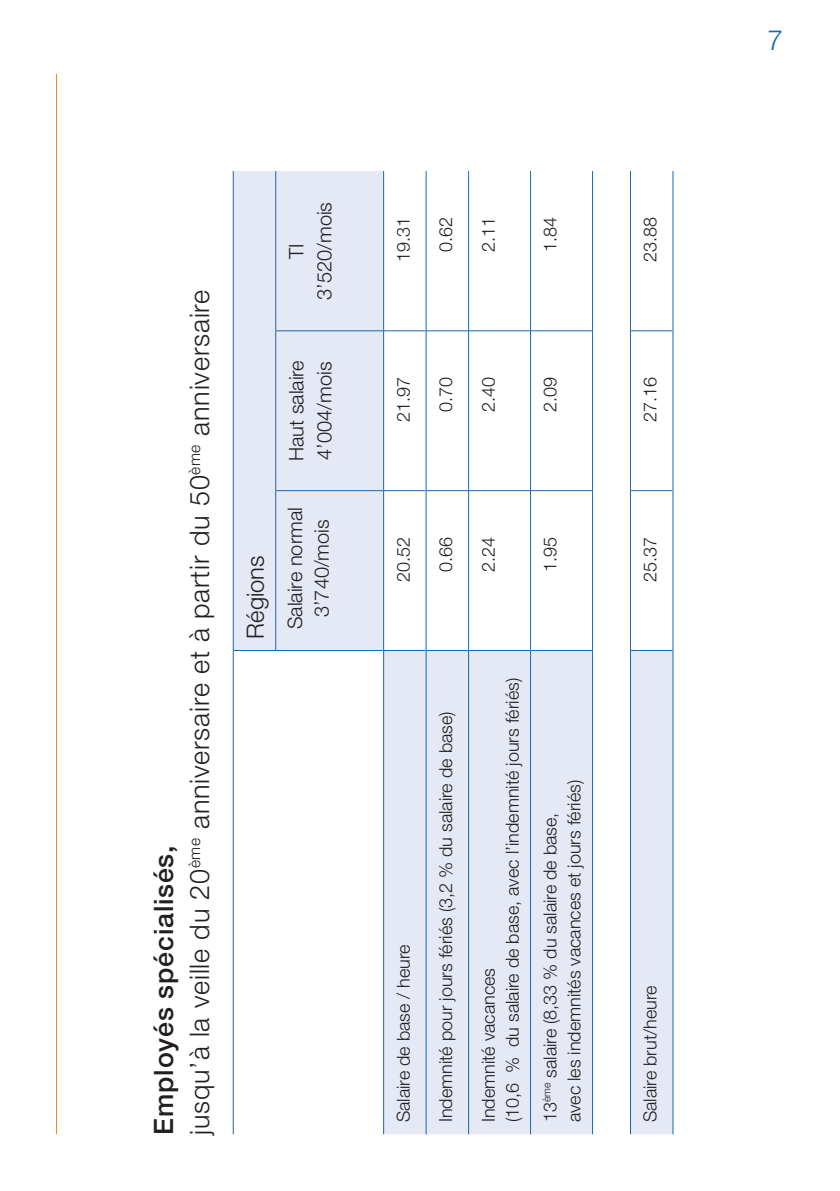
<style>
.page{position:relative;width:840px;height:1191px;background:#fff}
.page>*{position:absolute;margin:0;border:0;box-sizing:border-box;transform-origin:0 0}
.t1{font:300 28px "Helvetica Neue";color:#1768b4}
.t2{font:300 27px "Helvetica Neue";letter-spacing:.03em;color:#231f20}
.t3{font:500 26.8px "Helvetica Neue";letter-spacing:.03em;color:#231f20}
.t4{font:300 23.8px "Helvetica Neue";color:#231f20}
.t5{font:300 20px/28px "Helvetica Neue";color:#231f20;text-align:center}
.t6{font:300 18px/24px "Helvetica Neue";color:#231f20}
.t7{font:300 18px "Helvetica Neue LT Std";color:#231f20}
.s1{font-size:27px}
.s2{font-size:26.8px}
.s3{font-family:"Helvetica Neue LT Std"}
.s4{font-family:"Helvetica Neue"}
</style>
<div class="page">
<hr style="left:56px;top:74px;width:1px;height:1060px;background:#f58220">
<svg style="left:234px;top:171px;width:438px;height:963px"></svg>
<hr style="left:233px;top:650px;width:1px;height:484px;background:#1768b4">
<hr style="left:233px;top:490px;width:1px;height:160px;background:#1768b4">
<hr style="left:233px;top:650px;width:42px;height:1px;background:#1768b4">
<hr style="left:233px;top:331px;width:1px;height:159px;background:#1768b4">
<hr style="left:233px;top:171px;width:1px;height:160px;background:#1768b4">
<hr style="left:275px;top:490px;width:1px;height:161px;background:#1768b4">
<hr style="left:276px;top:650px;width:107px;height:1px;background:#1768b4">
<hr style="left:275px;top:331px;width:1px;height:159px;background:#1768b4">
<hr style="left:275px;top:171px;width:1px;height:160px;background:#1768b4">
<hr style="left:276px;top:330px;width:107px;height:1px;background:#1768b4">
<hr style="left:276px;top:490px;width:107px;height:1px;background:#1768b4">
<hr style="left:383px;top:650px;width:1px;height:484px;background:#1768b4">
<hr style="left:383px;top:490px;width:1px;height:160px;background:#1768b4">
<hr style="left:383px;top:331px;width:1px;height:159px;background:#1768b4">
<hr style="left:384px;top:490px;width:41px;height:1px;background:#1768b4">
<hr style="left:383px;top:171px;width:1px;height:160px;background:#1768b4">
<hr style="left:426px;top:490px;width:42px;height:1px;background:#1768b4">
<hr style="left:468px;top:650px;width:1px;height:484px;background:#1768b4">
<hr style="left:468px;top:490px;width:1px;height:160px;background:#1768b4">
<hr style="left:468px;top:331px;width:1px;height:159px;background:#1768b4">
<hr style="left:468px;top:490px;width:62px;height:1px;background:#1768b4">
<hr style="left:468px;top:171px;width:1px;height:160px;background:#1768b4">
<hr style="left:530px;top:490px;width:62px;height:1px;background:#1768b4">
<hr style="left:592px;top:650px;width:1px;height:484px;background:#1768b4">
<hr style="left:592px;top:490px;width:1px;height:160px;background:#1768b4">
<hr style="left:592px;top:331px;width:1px;height:159px;background:#1768b4">
<hr style="left:592px;top:171px;width:1px;height:160px;background:#1768b4">
<hr style="left:630px;top:490px;width:42px;height:1px;background:#1768b4">
<hr style="left:384px;top:650px;width:41px;height:1px;background:#1768b4">
<hr style="left:384px;top:330px;width:41px;height:1px;background:#1768b4">
<hr style="left:425px;top:650px;width:1px;height:484px;background:#1768b4">
<hr style="left:425px;top:490px;width:1px;height:160px;background:#1768b4">
<hr style="left:426px;top:650px;width:42px;height:1px;background:#1768b4">
<hr style="left:425px;top:331px;width:1px;height:159px;background:#1768b4">
<hr style="left:425px;top:171px;width:1px;height:160px;background:#1768b4">
<hr style="left:426px;top:330px;width:42px;height:1px;background:#1768b4">
<hr style="left:468px;top:650px;width:62px;height:1px;background:#1768b4">
<hr style="left:468px;top:330px;width:62px;height:1px;background:#1768b4">
<hr style="left:530px;top:650px;width:1px;height:484px;background:#1768b4">
<hr style="left:530px;top:490px;width:1px;height:160px;background:#1768b4">
<hr style="left:530px;top:650px;width:62px;height:1px;background:#1768b4">
<hr style="left:530px;top:331px;width:1px;height:159px;background:#1768b4">
<hr style="left:530px;top:171px;width:1px;height:160px;background:#1768b4">
<hr style="left:530px;top:330px;width:62px;height:1px;background:#1768b4">
<hr style="left:629px;top:650px;width:1px;height:484px;background:#1768b4">
<hr style="left:629px;top:490px;width:1px;height:160px;background:#1768b4">
<hr style="left:630px;top:650px;width:42px;height:1px;background:#1768b4">
<hr style="left:629px;top:331px;width:1px;height:159px;background:#1768b4">
<hr style="left:629px;top:171px;width:1px;height:160px;background:#1768b4">
<hr style="left:630px;top:330px;width:42px;height:1px;background:#1768b4">
<hr style="left:672px;top:650px;width:1px;height:484px;background:#1768b4">
<hr style="left:672px;top:490px;width:1px;height:160px;background:#1768b4">
<hr style="left:672px;top:331px;width:1px;height:159px;background:#1768b4">
<hr style="left:672px;top:171px;width:1px;height:160px;background:#1768b4">
<h3 class="t3" style="left:147px;top:1134px;width:290px;rotate:-90deg">Employés spécialisés<span class="s1">,</span></h3>
<h2 class="t2" style="left:183px;top:1134px;width:846px;rotate:-90deg"><span class="s2">jusqu’à</span> la veille du 20<sup>ème</sup> anniversaire et à partir du 50<sup>ème</sup> anniversaire</h2>
<p class="t5" style="left:282px;top:300px;width:99px;rotate:-90deg">TI<br>3’520/mois</p>
<p class="t5" style="left:282px;top:461px;width:102px;text-align:left;rotate:-90deg">Haut salaire<br><span class="s3">4</span>’<span class="s3">004</span>/mois</p>
<h3 class="t4" style="left:241px;top:638px;width:85px;rotate:-90deg">Régions</h3>
<p class="t5" style="left:281px;top:629px;width:123px;line-height:26.6px;rotate:-90deg">Salaire normal<br>3’<span class="s3">740</span>/mois</p>
<p class="t6" style="left:390px;top:262px;width:47px;rotate:-90deg">19.31</p>
<p class="t6" style="left:433px;top:252px;width:37px;rotate:-90deg">0.62</p>
<p class="t6" style="left:475px;top:252px;width:37px;rotate:-90deg">2.11</p>
<p class="t6" style="left:537px;top:252px;width:37px;rotate:-90deg">1.84</p>
<p class="t6" style="left:390px;top:422px;width:47px;rotate:-90deg">21.<span class="s3">97</span></p>
<p class="t6" style="left:433px;top:412px;width:37px;rotate:-90deg">0.<span class="s3">70</span></p>
<p class="t6" style="left:475px;top:412px;width:37px;rotate:-90deg">2.<span class="s3">40</span></p>
<p class="t6" style="left:537px;top:412px;width:37px;rotate:-90deg">2.0<span class="s3">9</span></p>
<p class="t6" style="left:390px;top:581px;width:47px;rotate:-90deg">20.<span class="s3">52</span></p>
<p class="t6" style="left:433px;top:571px;width:37px;rotate:-90deg">0.6<span class="s3">6</span></p>
<p class="t6" style="left:475px;top:571px;width:37px;rotate:-90deg">2.<span class="s3">24</span></p>
<p class="t6" style="left:537px;top:571px;width:37px;rotate:-90deg">1.9<span class="s3">5</span></p>
<p class="t6" style="left:390px;top:1122px;width:180px;rotate:-90deg">Salaire de base / heure</p>
<p class="t6" style="left:433px;top:1122px;width:412px;rotate:-90deg">Indemnité pour jours fériés (3,2 % du salaire de base)</p>
<p class="t6" style="left:475px;top:1122px;width:446px;rotate:-90deg">Indemnité vacances<br>(10,6 % du salaire de base, avec l’indemnité jours fériés)</p>
<p class="t6" style="left:537px;top:1122px;width:344px;rotate:-90deg">13<sup>ème</sup> salaire (8,33 % du salaire de base, avec les indemnités vacances et jours fériés)</p>
<p class="t6" style="left:637px;top:262px;width:47px;rotate:-90deg">23.88</p>
<p class="t7" style="left:638px;top:422px;width:47px;rotate:-90deg"><span class="s4">2</span>7<span class="s4">.</span>16</p>
<p class="t7" style="left:638px;top:581px;width:47px;rotate:-90deg"><span class="s4">2</span>5<span class="s4">.</span>37</p>
<p class="t6" style="left:637px;top:1122px;width:138px;rotate:-90deg">Salaire brut/heure</p>
<h1 class="t1" style="left:767px;top:23px;width:17px">7</h1>
</div>
